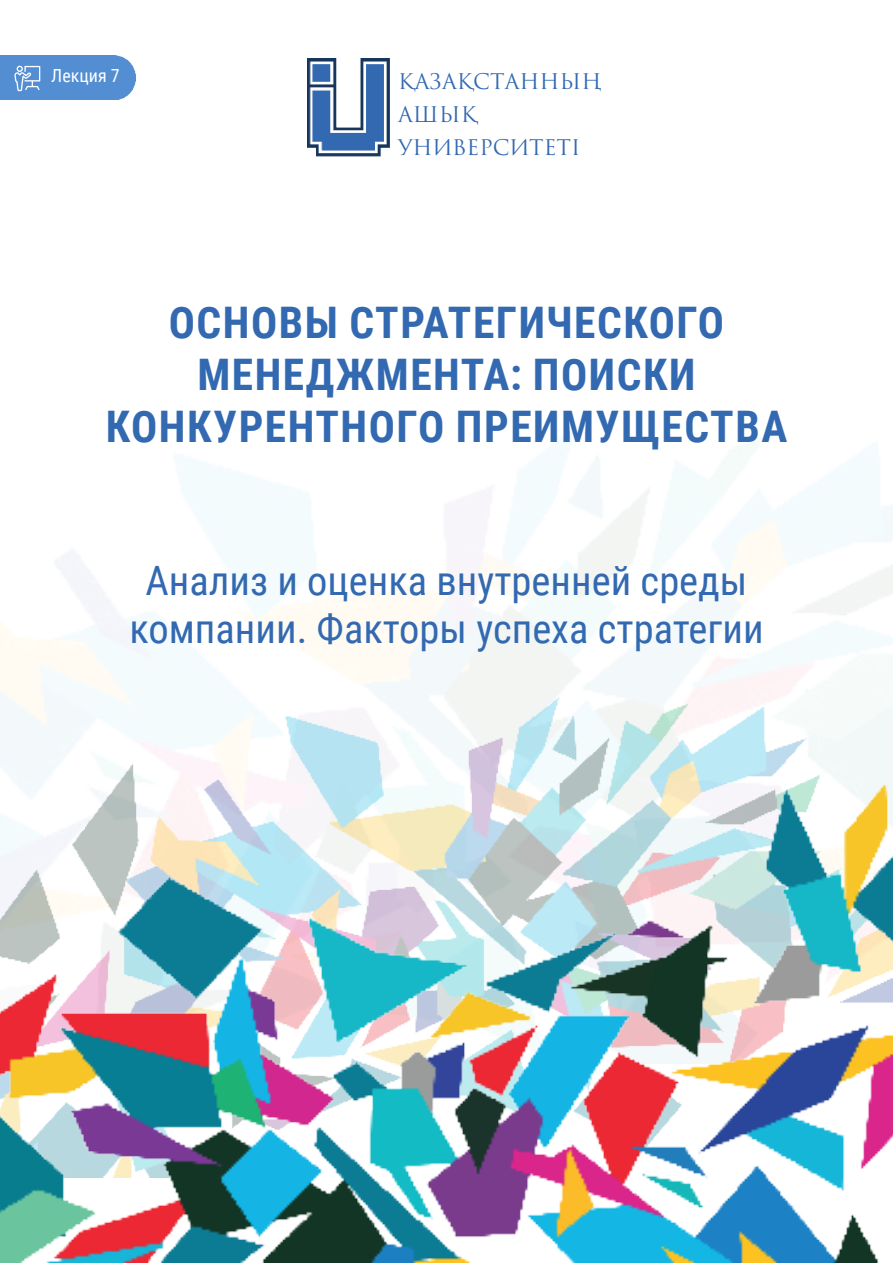
<style>
.page{position:relative;width:893px;height:1263px;background:#fff}
.page>*{position:absolute;margin:0;border:0;box-sizing:border-box;transform-origin:0 0}
.t1{font:700 43.5px/52.2px "Roboto Condensed";letter-spacing:.035em;color:#3269b1;text-align:center}
.t2{font:40.5px/48.6px "Roboto Condensed";color:#3269b1;text-align:center}
.t3{font:21px "Trajan Pro 3";color:#3269b1}
.t4{font:18px "Roboto Condensed";color:#fff}
</style>
<div class="page">
<img style="left:0;top:429px;width:893px;height:634px">
<img style="left:0;top:696px;width:892px;height:33px">
<img style="left:0;top:729px;width:892px;height:534px">
<div style="left:0;top:55px;width:136px;height:45px;background:#538dd2"></div>
<svg style="left:14px;top:66px;width:26px;height:25px"></svg>
<img style="left:308px;top:58px;width:82px;height:99px">
<p class="t4" style="left:51px;top:63px;width:70px">Лекция 7</p>
<p class="t3" style="left:398px;top:67px;width:205px">ҚАЗАҚСТАННЫҢ</p>
<p class="t3" style="left:398px;top:100px;width:81px">АШЫҚ</p>
<p class="t3" style="left:398px;top:133px;width:184px">УНИВЕРСИТЕТІ</p>
<p class="t1" style="left:106px;top:294px;width:683px">ОСНОВЫ СТРАТЕГИЧЕСКОГО<br>МЕНЕДЖМЕНТА: ПОИСКИ<br>КОНКУРЕНТНОГО ПРЕИМУЩЕСТВА</p>
<p class="t2" style="left:129px;top:554px;width:636px">Анализ и оценка внутренней среды компании. Факторы успеха стратегии</p>
</div>
